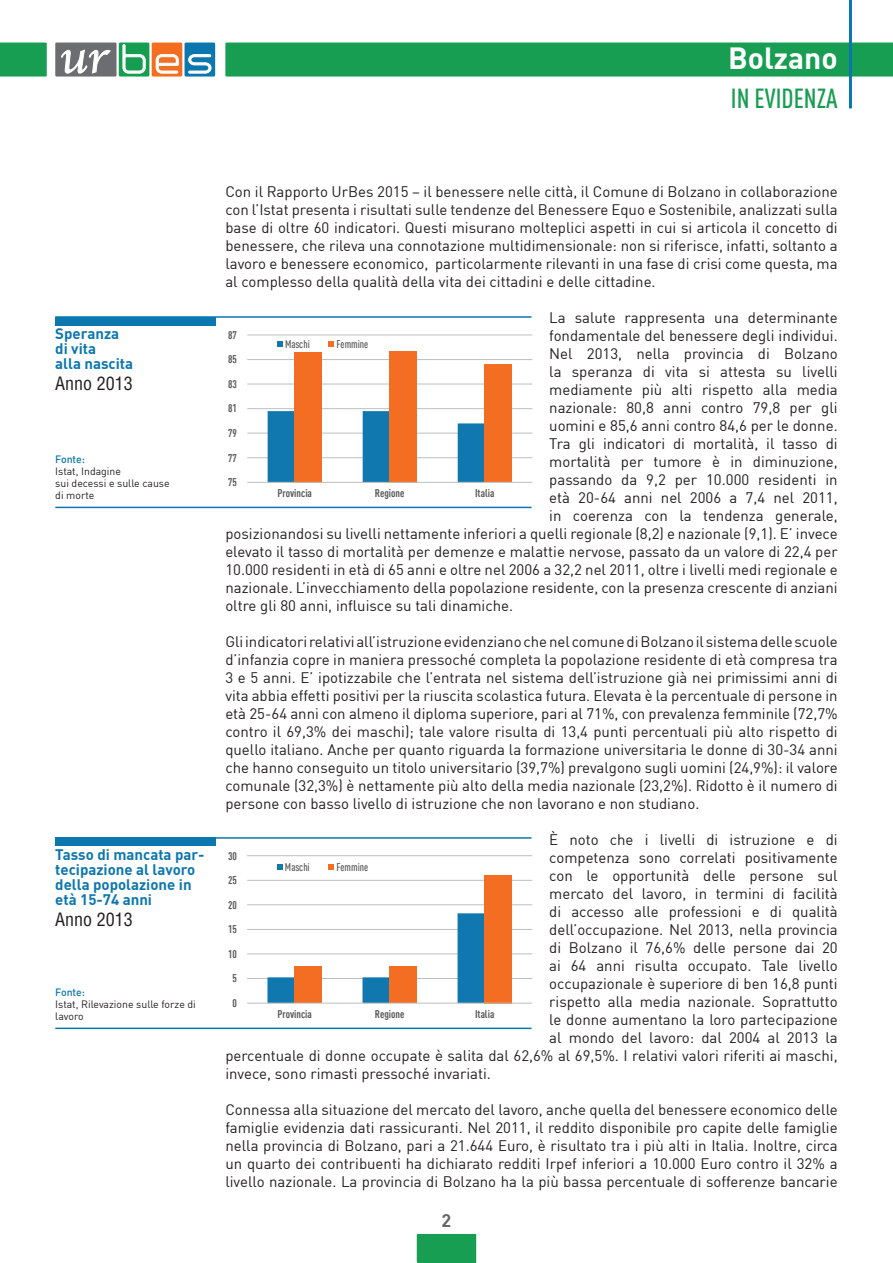
<style>
.page{position:relative;width:893px;height:1263px;background:#fff}
.page>*{position:absolute;margin:0;border:0;box-sizing:border-box;transform-origin:0 0}
.t1{font:700 30px "DIN";color:#fff}
.t2{font:500 27px "DIN Cond";color:#179e52}
.t3{font:condensed 18px "Helvetica LT Std";color:#231f20}
.t4{font:700 18px "DIN";color:#656568}
.t5{font:15px/18px "DIN";color:#231f20;text-align:justify}
.t6{font:700 15px/15px "DIN";color:#0c77ae}
.t7{font:700 10.95px "DIN Cond";color:#595959}
.t8{font:500 10.95px "DIN Cond";color:#595959}
.t9{font:10.5px/12px "DIN";color:#231f20}
.t10{font:500 10.5px "DIN";color:#0c77ae}
</style>
<div class="page">
<div style="left:55px;top:43px;width:62px;height:34px;background:#6c6d70"></div>
<div style="left:119px;top:43px;width:30px;height:34px;background:#159d52;border-radius:2px"></div>
<div style="left:152px;top:43px;width:30px;height:34px;background:#f36e21;border-radius:2px"></div>
<div style="left:185px;top:43px;width:30px;height:34px;background:#0c77ae;border-radius:2px"></div>
<svg style="left:123px;top:44px;width:23px;height:30px"></svg>
<svg style="left:156px;top:54px;width:23px;height:20px"></svg>
<svg style="left:188px;top:54px;width:23px;height:20px"></svg>
<svg style="left:61px;top:49px;width:50px;height:24px"></svg>
<div style="left:225px;top:43px;width:668px;height:34px;background:#179e52"></div>
<div style="left:0;top:43px;width:47px;height:34px;background:#179e52"></div>
<div style="left:417px;top:1234px;width:59px;height:29px;background:#179e52"></div>
<hr style="left:849px;top:0;width:3px;height:108px;background:#0c77ae">
<hr style="left:55px;top:507px;width:476px;height:1px;background:#0c77ae">
<hr style="left:55px;top:316px;width:476px;height:2px;background:#0c77ae">
<div style="left:55px;top:317px;width:160px;height:8px;background:#0c77ae"></div>
<hr style="left:247px;top:457px;width:285px;height:1px;background:#bfbebe">
<hr style="left:247px;top:433px;width:285px;height:1px;background:#bfbebe">
<hr style="left:247px;top:408px;width:285px;height:1px;background:#bfbebe">
<hr style="left:247px;top:383px;width:285px;height:1px;background:#bfbebe">
<hr style="left:247px;top:359px;width:285px;height:1px;background:#bfbebe">
<hr style="left:247px;top:334px;width:285px;height:1px;background:#bfbebe">
<svg style="left:268px;top:411px;width:217px;height:71px"></svg>
<div style="left:295px;top:352px;width:27px;height:130px;background:#f36e23"></div>
<div style="left:390px;top:351px;width:27px;height:131px;background:#f36e23"></div>
<div style="left:485px;top:364px;width:27px;height:118px;background:#f36e23"></div>
<hr style="left:247px;top:482px;width:285px;height:1px;background:#bfbebe">
<svg style="left:277px;top:341px;width:6px;height:6px"></svg>
<svg style="left:328px;top:341px;width:6px;height:6px"></svg>
<hr style="left:55px;top:1027px;width:476px;height:2px;background:#0c77ae">
<hr style="left:55px;top:837px;width:476px;height:2px;background:#0c77ae">
<div style="left:55px;top:838px;width:160px;height:8px;background:#0c77ae"></div>
<hr style="left:247px;top:978px;width:285px;height:1px;background:#bfbebe">
<hr style="left:247px;top:953px;width:285px;height:1px;background:#bfbebe">
<hr style="left:247px;top:929px;width:285px;height:1px;background:#bfbebe">
<hr style="left:247px;top:904px;width:285px;height:1px;background:#bfbebe">
<hr style="left:247px;top:880px;width:285px;height:1px;background:#bfbebe">
<hr style="left:247px;top:855px;width:285px;height:1px;background:#bfbebe">
<svg style="left:267px;top:913px;width:218px;height:90px"></svg>
<div style="left:295px;top:967px;width:27px;height:36px;background:#f36e23"></div>
<div style="left:390px;top:967px;width:27px;height:36px;background:#f36e23"></div>
<div style="left:485px;top:875px;width:27px;height:128px;background:#f36e23"></div>
<hr style="left:247px;top:1003px;width:285px;height:1px;background:#bfbebe">
<svg style="left:277px;top:864px;width:6px;height:6px"></svg>
<svg style="left:328px;top:864px;width:6px;height:6px"></svg>
<h1 class="t1" style="left:728px;top:38px;width:111px">Bolzano</h1>
<h2 class="t2" style="left:731px;top:82px;width:108px">IN EVIDENZA</h2>
<p class="t5" style="left:225px;top:182px;width:614px">Con il Rapporto UrBes 2015 – il benessere nelle città, il Comune di Bolzano in collaborazione con l’Istat presenta i risultati sulle tendenze del Benessere Equo e Sostenibile, analizzati sulla base di oltre 60 indicatori. Questi misurano molteplici aspetti in cui si articola il concetto di benessere, che rileva una connotazione multidimensionale: non si riferisce, infatti, soltanto a lavoro e benessere economico, particolarmente rilevanti in una fase di crisi come questa, ma al complesso della qualità della vita dei cittadini e delle cittadine.</p>
<p class="t5" style="left:549px;top:308px;width:290px">La salute rappresenta una determinante</p>
<p class="t5" style="left:549px;top:326px;width:290px">fondamentale del benessere degli individui.</p>
<p class="t5" style="left:549px;top:344px;width:290px">Nel 2013, nella provincia di Bolzano</p>
<p class="t5" style="left:549px;top:362px;width:290px">la speranza di vita si attesta su livelli</p>
<p class="t5" style="left:549px;top:380px;width:290px">mediamente più alti rispetto alla media</p>
<p class="t5" style="left:549px;top:398px;width:290px">nazionale: 80,8 anni contro 79,8 per gli</p>
<p class="t5" style="left:549px;top:416px;width:290px">uomini e 85,6 anni contro 84,6 per le donne.</p>
<p class="t5" style="left:549px;top:434px;width:290px">Tra gli indicatori di mortalità, il tasso di</p>
<p class="t5" style="left:549px;top:452px;width:290px">mortalità per tumore è in diminuzione,</p>
<p class="t5" style="left:549px;top:470px;width:290px">passando da 9,2 per 10.000 residenti in</p>
<p class="t5" style="left:549px;top:488px;width:290px">età 20-64 anni nel 2006 a 7,4 nel 2011,</p>
<p class="t5" style="left:549px;top:506px;width:290px">in coerenza con la tendenza generale,</p>
<p class="t5" style="left:225px;top:524px;width:614px">posizionandosi su livelli nettamente inferiori a quelli regionale (8,2) e nazionale (9,1). E’ invece</p>
<p class="t5" style="left:225px;top:542px;width:614px">elevato il tasso di mortalità per demenze e malattie nervose, passato da un valore di 22,4 per</p>
<p class="t5" style="left:225px;top:560px;width:614px">10.000 residenti in età di 65 anni e oltre nel 2006 a 32,2 nel 2011, oltre i livelli medi regionale e</p>
<p class="t5" style="left:225px;top:578px;width:614px">nazionale. L’invecchiamento della popolazione residente, con la presenza crescente di anziani</p>
<p class="t5" style="left:225px;top:596px;width:289px">oltre gli 80 anni, influisce su tali dinamiche.</p>
<p class="t5" style="left:225px;top:632px;width:614px">Gli indicatori relativi all’istruzione evidenziano che nel comune di Bolzano il sistema delle scuole d’infanzia copre in maniera pressoché completa la popolazione residente di età compresa tra 3 e 5 anni. E’ ipotizzabile che l’entrata nel sistema dell’istruzione già nei primissimi anni di vita abbia effetti positivi per la riuscita scolastica futura. Elevata è la percentuale di persone in età 25-64 anni con almeno il diploma superiore, pari al 71%, con prevalenza femminile (72,7% contro il 69,3% dei maschi); tale valore risulta di 13,4 punti percentuali più alto rispetto di quello italiano. Anche per quanto riguarda la formazione universitaria le donne di 30-34 anni che hanno conseguito un titolo universitario (39,7%) prevalgono sugli uomini (24,9%): il valore comunale (32,3%) è nettamente più alto della media nazionale (23,2%). Ridotto è il numero di persone con basso livello di istruzione che non lavorano e non studiano.</p>
<p class="t5" style="left:549px;top:830px;width:290px">È noto che i livelli di istruzione e di</p>
<p class="t5" style="left:549px;top:848px;width:290px">competenza sono correlati positivamente</p>
<p class="t5" style="left:549px;top:866px;width:290px">con le opportunità delle persone sul</p>
<p class="t5" style="left:549px;top:884px;width:290px">mercato del lavoro, in termini di facilità</p>
<p class="t5" style="left:549px;top:902px;width:290px">di accesso alle professioni e di qualità</p>
<p class="t5" style="left:549px;top:920px;width:290px">dell’occupazione. Nel 2013, nella provincia</p>
<p class="t5" style="left:549px;top:938px;width:290px">di Bolzano il 76,6% delle persone dai 20</p>
<p class="t5" style="left:549px;top:956px;width:290px">ai 64 anni risulta occupato. Tale livello</p>
<p class="t5" style="left:549px;top:974px;width:290px">occupazionale è superiore di ben 16,8 punti</p>
<p class="t5" style="left:549px;top:992px;width:290px">rispetto alla media nazionale. Soprattutto</p>
<p class="t5" style="left:549px;top:1010px;width:290px">le donne aumentano la loro partecipazione</p>
<p class="t5" style="left:549px;top:1028px;width:290px">al mondo del lavoro: dal 2004 al 2013 la</p>
<p class="t5" style="left:225px;top:1046px;width:614px">percentuale di donne occupate è salita dal 62,6% al 69,5%. I relativi valori riferiti ai maschi,</p>
<p class="t5" style="left:225px;top:1064px;width:267px">invece, sono rimasti pressoché invariati.</p>
<p class="t5" style="left:225px;top:1100px;width:614px">Connessa alla situazione del mercato del lavoro, anche quella del benessere economico delle famiglie evidenzia dati rassicuranti. Nel 2011, il reddito disponibile pro capite delle famiglie nella provincia di Bolzano, pari a 21.644 Euro, è risultato tra i più alti in Italia. Inoltre, circa un quarto dei contribuenti ha dichiarato redditi Irpef inferiori a 10.000 Euro contro il 32% a livello nazionale. La provincia di Bolzano ha la più bassa percentuale di sofferenze bancarie</p>
<p class="t6" style="left:55px;top:325px;width:79px">Speranza di vita<br>alla nascita</p>
<p class="t3" style="left:55px;top:373px;width:79px">Anno 2013</p>
<p class="t7" style="left:228px;top:328px;width:10px">87</p>
<p class="t8" style="left:285px;top:337px;width:26px">Maschi</p>
<p class="t8" style="left:336px;top:337px;width:33px">Femmine</p>
<p class="t7" style="left:228px;top:353px;width:10px">85</p>
<p class="t7" style="left:228px;top:377px;width:10px">83</p>
<p class="t7" style="left:228px;top:402px;width:10px">81</p>
<p class="t7" style="left:228px;top:426px;width:10px">79</p>
<p class="t7" style="left:228px;top:451px;width:10px">77</p>
<p class="t10" style="left:55px;top:453px;width:31px">Fonte:</p>
<p class="t9" style="left:55px;top:465px;width:116px">Istat, Indagine<br>sui decessi e sulle cause di morte</p>
<p class="t7" style="left:228px;top:475px;width:10px">75</p>
<p class="t7" style="left:277px;top:487px;width:36px">Provincia</p>
<p class="t7" style="left:375px;top:487px;width:31px">Regione</p>
<p class="t7" style="left:475px;top:487px;width:21px">Italia</p>
<p class="t6" style="left:55px;top:846px;width:151px">Tasso di mancata par&shy;tecipazione al lavoro della popolazione in età 15-74 anni</p>
<p class="t3" style="left:55px;top:908px;width:79px">Anno 2013</p>
<p class="t7" style="left:228px;top:849px;width:10px">30</p>
<p class="t8" style="left:285px;top:860px;width:26px">Maschi</p>
<p class="t8" style="left:336px;top:860px;width:33px">Femmine</p>
<p class="t7" style="left:228px;top:873px;width:10px">25</p>
<p class="t7" style="left:228px;top:898px;width:10px">20</p>
<p class="t7" style="left:228px;top:923px;width:10px">15</p>
<p class="t7" style="left:228px;top:947px;width:10px">10</p>
<p class="t7" style="left:232px;top:972px;width:6px">5</p>
<p class="t10" style="left:55px;top:985px;width:31px">Fonte:</p>
<p class="t9" style="left:55px;top:998px;width:142px">Istat, Rilevazione sulle forze di lavoro</p>
<p class="t7" style="left:232px;top:996px;width:6px">0</p>
<p class="t7" style="left:277px;top:1007px;width:36px">Provincia</p>
<p class="t7" style="left:375px;top:1007px;width:31px">Regione</p>
<p class="t7" style="left:475px;top:1007px;width:21px">Italia</p>
<p class="t4" style="left:442px;top:1209px;width:11px">2</p>
</div>
